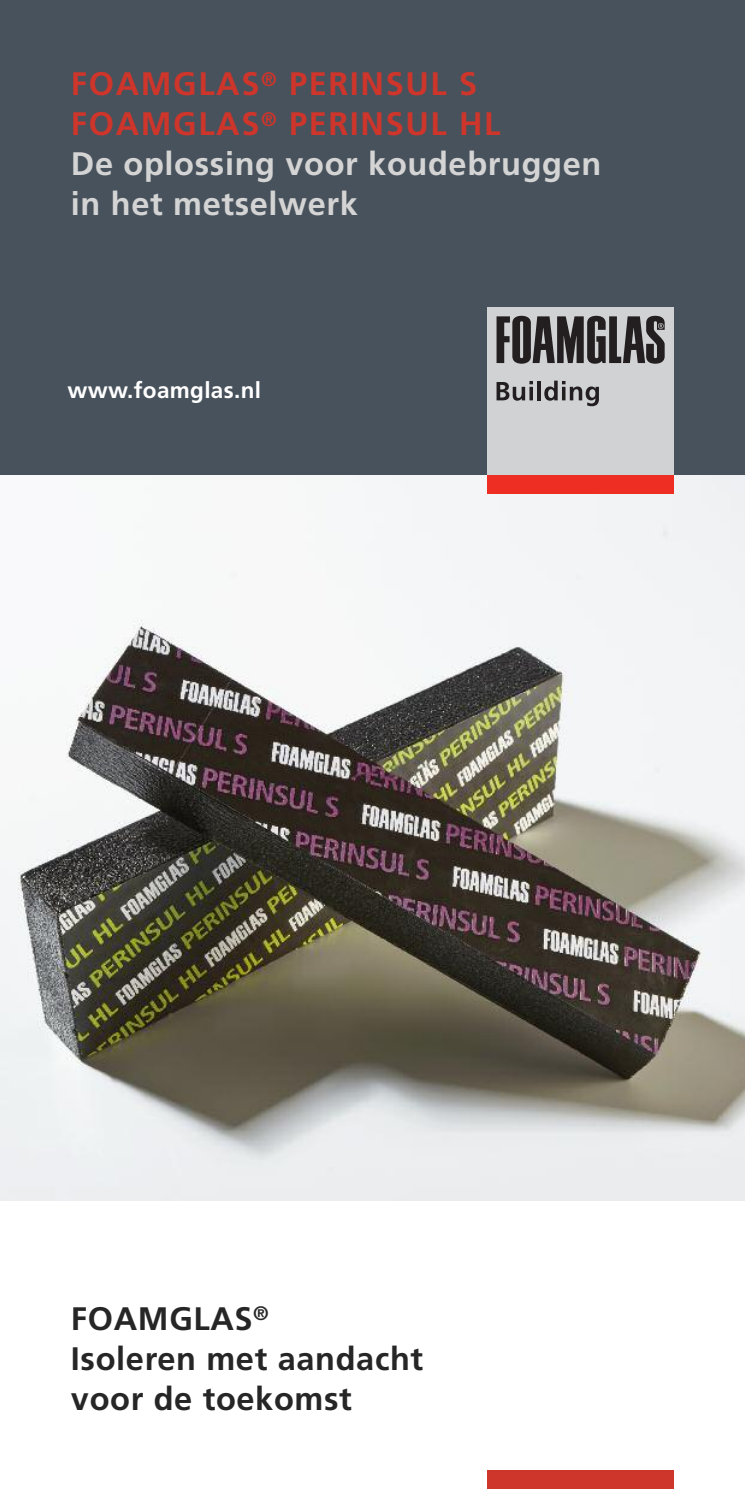
<style>
.page{position:relative;width:745px;height:1489px;background:#fff}
.page>*{position:absolute;margin:0;border:0;box-sizing:border-box;transform-origin:0 0}
.t1{font:700 32.5px/40px "Frutiger LT Com";letter-spacing:.02em;color:#d4d4d4}
.t2{font:700 32.5px/40px "Frutiger LT Com";letter-spacing:.02em;color:#272627}
.t3{font:700 22.5px "Frutiger LT Com";letter-spacing:.015em;color:#fff}
.s1{color:#ce352b}
</style>
<div class="page">
<img style="left:0;top:475px;width:744px;height:725px">
<div style="left:0;top:0;width:744px;height:475px;background:#48525c"></div>
<div style="left:487px;top:307px;width:186px;height:168px;background:#d1d2d4"></div>
<div style="left:487px;top:475px;width:186px;height:18px;background:#ee2e22"></div>
<svg style="left:496px;top:316px;width:168px;height:48px"></svg>
<svg style="left:496px;top:381px;width:36px;height:19px"></svg>
<hr style="left:537px;top:380px;width:3px;height:20px;background:#231f20">
<svg style="left:544px;top:380px;width:54px;height:26px"></svg>
<div style="left:487px;top:1470px;width:186px;height:18px;background:#ce352b"></div>
<p class="t1" style="left:71px;top:67px;width:531px"><span class="s1">FOAMGLAS</span><sup>®</sup> <span class="s1">PERINSUL S<br>FOAMGLAS</span><sup>®</sup> <span class="s1">PERINSUL HL<br></span>De oplossing voor koudebruggen in het metselwerk</p>
<p class="t3" style="left:67px;top:381px;width:195px">www.foamglas.nl</p>
<p class="t2" style="left:71px;top:1301px;width:353px">FOAMGLAS<sup>®<br></sup>Isoleren met aandacht voor de toekomst</p>
</div>
